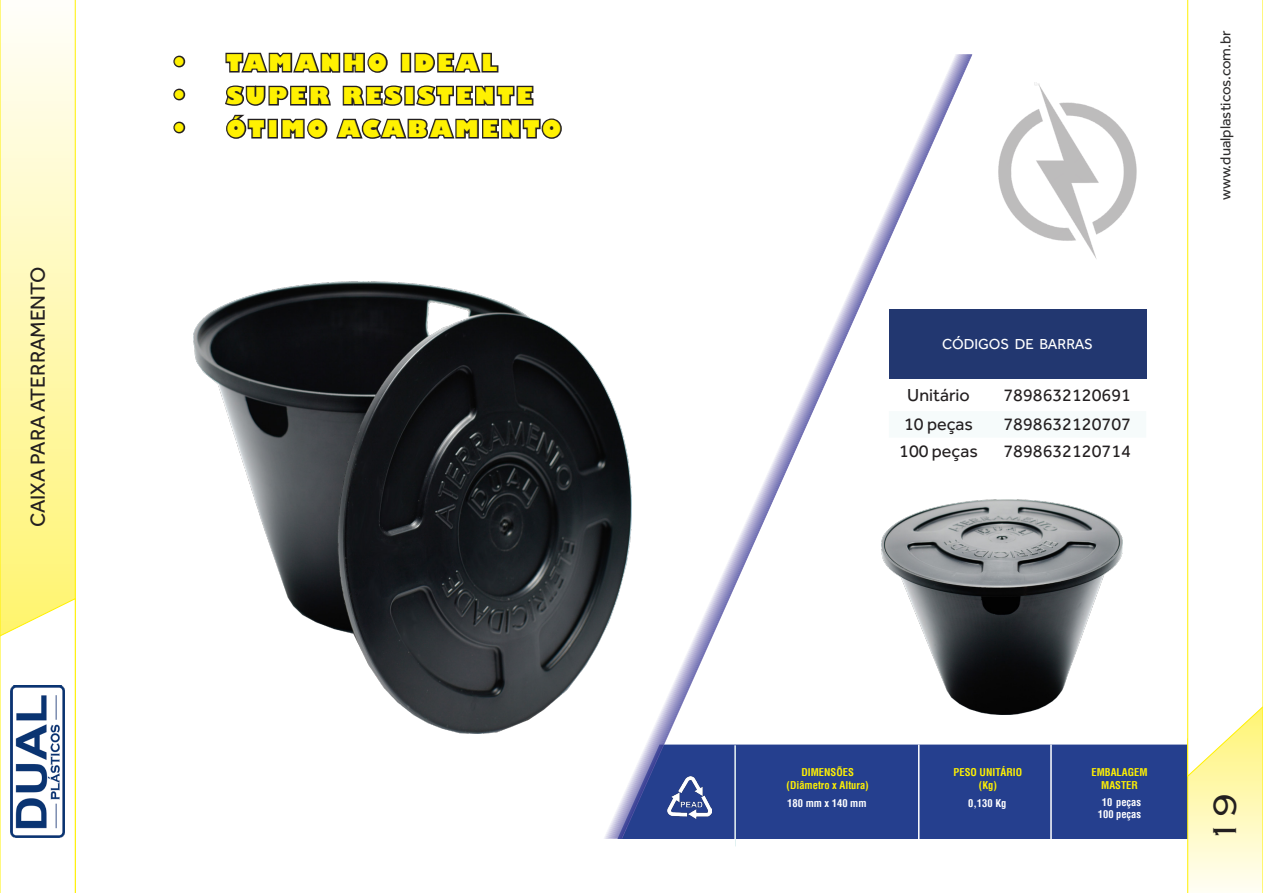
<style>
.page{position:relative;width:1263px;height:893px;background:#fff}
.page>*{position:absolute;margin:0;border:0;box-sizing:border-box;transform-origin:0 0}
.Page_Number{font:27px "Copper Plate";color:#231f20}
.t1{font:800 22.5px "Gill Sans";letter-spacing:.13em;color:#fff101}
.Category_2{font:21px "Effra";color:#231f20}
.t2{font:18px "Effra";color:#231f20}
.General_Infos{font:15px "Effra";color:#2f2e2e}
.Other_Labels{font:15px "Effra";color:#fff}
.t3{font:700 condensed 10.5px "Helvetica LT";color:#fff101}
.t4{font:700 condensed 10.5px "Helvetica LT";color:#fff}
.s1{font-size:27px}
</style>
<div class="page">
<div style="left:768px;top:745px;width:419px;height:94px;background:#253f8e"></div>
<img style="left:972px;top:499px;width:150px;height:215px">
<img style="left:998px;top:82px;width:139px;height:177px">
<div style="left:626px;top:827px;width:142px;height:12px;background:#253f8e"></div>
<svg style="left:604px;top:827px;width:22px;height:12px"></svg>
<svg style="left:609px;top:57px;width:346px;height:770px"></svg>
<svg style="left:0;top:0;width:76px;height:893px"></svg>
<svg style="left:1187px;top:777px;width:76px;height:116px;background:#fef9c7"></svg>
<svg style="left:1187px;top:0;width:76px;height:777px"></svg>
<img style="left:11px;top:686px;width:53px;height:152px">
<hr style="left:734px;top:745px;width:2px;height:101px;background:#fff">
<hr style="left:918px;top:745px;width:1px;height:94px;background:#fff">
<hr style="left:1050px;top:745px;width:2px;height:94px;background:#fff">
<svg style="left:173px;top:55px;width:13px;height:13px"></svg>
<svg style="left:225px;top:52px;width:163px;height:21px"></svg>
<div style="left:401px;top:53px;width:10px;height:20px;border:3px solid #231f20"></div>
<svg style="left:414px;top:52px;width:85px;height:21px"></svg>
<svg style="left:173px;top:88px;width:13px;height:13px"></svg>
<svg style="left:173px;top:121px;width:13px;height:13px"></svg>
<svg style="left:225px;top:85px;width:337px;height:54px"></svg>
<img style="left:667px;top:776px;width:44px;height:42px">
<div style="left:889px;top:310px;width:257px;height:69px;background:#223770"></div>
<div style="left:889px;top:411px;width:66px;height:27px;background:#f6fbfb"></div>
<img style="left:194px;top:282px;width:437px;height:451px">
<p class="Category_2" style="left:26px;top:527px;width:262px;rotate:-90deg">CAIXA PARA ATERRAMENTO</p>
<p class="t1" style="left:173px;top:49px;width:326px"><span class="s1">•</span> TAMANHO IDEAL</p>
<p class="t1" style="left:173px;top:82px;width:361px"><span class="s1">•</span> SUPER RESISTENTE</p>
<p class="t1" style="left:173px;top:115px;width:390px"><span class="s1">•</span> ÓTIMO ACABAMENTO</p>
<p class="Other_Labels" style="left:942px;top:335px;width:152px">CÓDIGOS DE BARRAS</p>
<p class="t2" style="left:907px;top:384px;width:64px">Unitário</p>
<p class="t2" style="left:1003px;top:384px;width:129px">7898632120691</p>
<p class="t2" style="left:904px;top:414px;width:70px">10 peças</p>
<p class="t2" style="left:1003px;top:414px;width:129px">7898632120707</p>
<p class="t2" style="left:899px;top:440px;width:80px">100 peças</p>
<p class="t2" style="left:1003px;top:440px;width:129px">7898632120714</p>
<p class="General_Infos" style="left:1216px;top:200px;width:171px;rotate:-90deg">www.dualplasticos.com.br</p>
<p class="t3" style="left:801px;top:766px;width:54px">DIMENSÕES</p>
<p class="t3" style="left:786px;top:778px;width:84px">(Diâmetro x Altura)</p>
<p class="t3" style="left:954px;top:766px;width:70px">PESO UNITÁRIO</p>
<p class="t3" style="left:979px;top:778px;width:20px">(Kg)</p>
<p class="t3" style="left:1091px;top:766px;width:58px">EMBALAGEM</p>
<p class="t3" style="left:1101px;top:778px;width:38px">MASTER</p>
<p class="t4" style="left:787px;top:797px;width:81px">180 mm x 140 mm</p>
<p class="t4" style="left:968px;top:797px;width:40px">0,130 Kg</p>
<p class="t4" style="left:1102px;top:795px;width:41px">10 peças</p>
<p class="t4" style="left:1098px;top:808px;width:45px">100 peças</p>
<p class="Page_Number" style="left:1205px;top:844px;width:53px;rotate:-90deg">19</p>
</div>
